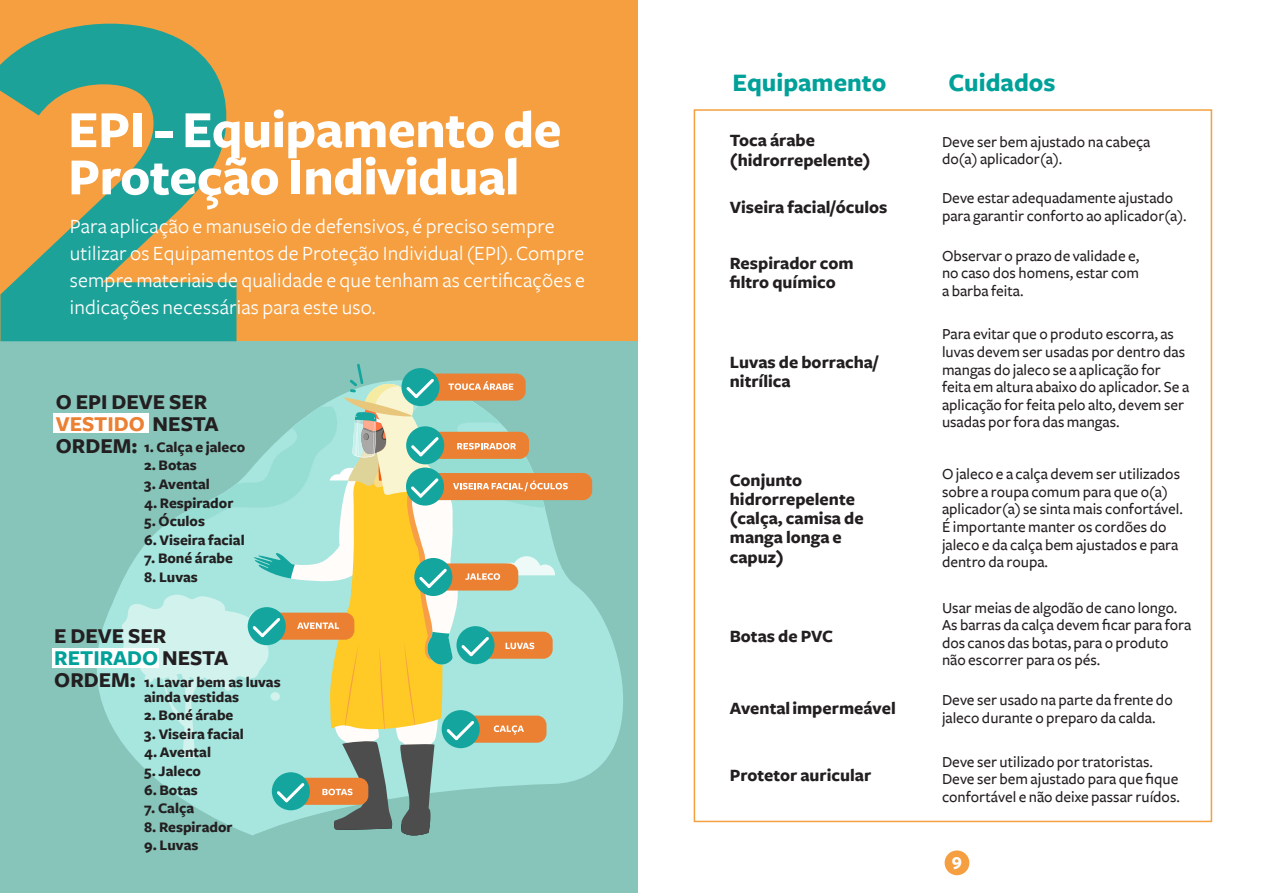
<style>
.page{position:relative;width:1276px;height:893px;background:#fff}
.page>*{position:absolute;margin:0;border:0;box-sizing:border-box;transform-origin:0 0}
.t1{font:700 446.1px "Montserrat Alternates";color:#1da29a}
.t2{font:700 54px/47.2px "Freight Sans";letter-spacing:-.01em;color:#fff}
.t3{font:700 26.1px "Freight Sans";color:#00a199}
.t4{font:700 21.9px/21.9px "Freight Sans";color:#231f20}
.t5{font:21px/27px "Freight Sans";letter-spacing:.01em;color:#fff}
.t6{font:700 18px "Freight Sans";color:#fff}
.t7{font:700 17.85px/19.2px "Freight Sans";color:#231f20}
.t8{font:500 15.9px/17.5px "Freight Sans";color:#231f20}
.t9{font:700 15.15px/14.9px "Freight Sans";color:#231f20}
.s1{color:#eb8033}
.s2{color:#00a199}
</style>
<div class="page">
<div style="left:944px;top:850px;width:25px;height:25px;background:#f59f40;border-radius:50%"></div>
<div style="left:0;top:334px;width:638px;height:559px;background:#87c4ba"></div>
<div style="left:0;top:0;width:638px;height:340px;background:#f59f40"></div>
<svg style="left:97px;top:473px;width:526px;height:309px"></svg>
<div style="left:416px;top:473px;width:176px;height:27px;background:#eb8033;border-radius:9px"></div>
<svg style="left:123px;top:363px;width:445px;height:473px"></svg>
<div style="left:53px;top:413px;width:95px;height:20px;background:#fff"></div>
<div style="left:52px;top:648px;width:107px;height:20px;background:#fff"></div>
<p class="t1" style="left:-14px;top:-139px;width:265px">2</p>
<p class="t2" style="left:68px;top:108px;width:495px">EPI - Equipamento de<br>Proteção Individual</p>
<p class="t5" style="left:70px;top:214px;width:517px">Para aplicação e manuseio de defensivos, é preciso sempre utilizar os Equipamentos de Proteção Individual (EPI). Compre sempre materiais de qualidade e que tenham as certificações e indicações necessárias para este uso.</p>
<p class="t4" style="left:56px;top:392px;width:164px">O EPI DEVE SER<br><span class="s1">VESTIDO</span> NESTA<br>ORDEM:</p>
<p class="t9" style="left:144px;top:440px;width:102px">1. Calça e jaleco</p>
<p class="t9" style="left:144px;top:459px;width:54px">2. Botas</p>
<p class="t9" style="left:144px;top:477px;width:67px">3. Avental</p>
<p class="t9" style="left:144px;top:496px;width:91px">4. Respirador</p>
<p class="t9" style="left:144px;top:514px;width:62px">5. Óculos</p>
<p class="t9" style="left:144px;top:533px;width:102px">6. Viseira facial</p>
<p class="t9" style="left:144px;top:552px;width:90px">7. Boné árabe</p>
<p class="t9" style="left:144px;top:570px;width:55px">8. Luvas</p>
<p class="t4" style="left:54px;top:626px;width:175px">E DEVE SER<br><span class="s2">RETIRADO</span> NESTA<br>ORDEM:</p>
<p class="t9" style="left:144px;top:675px;width:138px">1. Lavar bem as luvas ainda vestidas</p>
<p class="t9" style="left:144px;top:708px;width:91px">2. Boné árabe</p>
<p class="t9" style="left:144px;top:727px;width:101px">3. Viseira facial</p>
<p class="t9" style="left:144px;top:746px;width:68px">4. Avental</p>
<p class="t9" style="left:144px;top:764px;width:58px">5. Jaleco</p>
<p class="t9" style="left:144px;top:783px;width:55px">6. Botas</p>
<p class="t9" style="left:144px;top:801px;width:51px">7. Calça</p>
<p class="t9" style="left:144px;top:820px;width:90px">8. Respirador</p>
<p class="t9" style="left:144px;top:839px;width:56px">9. Luvas</p>
<p class="t3" style="left:732px;top:69px;width:155px">Equipamento</p>
<p class="t3" style="left:948px;top:69px;width:108px">Cuidados</p>
<p class="t7" style="left:730px;top:132px;width:142px">Toca árabe (hidrorrepelente)</p>
<p class="t8" style="left:942px;top:133px;width:210px">Deve ser bem ajustado na cabeça do(a) aplicador(a).</p>
<p class="t7" style="left:730px;top:198px;width:159px">Viseira facial/óculos</p>
<p class="t8" style="left:942px;top:190px;width:246px">Deve estar adequadamente ajustado para garantir conforto ao aplicador(a).</p>
<p class="t7" style="left:730px;top:255px;width:125px">Respirador com filtro químico</p>
<p class="t8" style="left:942px;top:247px;width:199px;text-align:justify">Observar o prazo de validade e, no caso dos homens, estar com a barba feita.</p>
<p class="t7" style="left:730px;top:353px;width:150px">Luvas de borracha/ nitrílica</p>
<p class="t8" style="left:942px;top:326px;width:249px">Para evitar que o produto escorra, as luvas devem ser usadas por dentro das mangas do jaleco se a aplicação for feita em altura abaixo do aplicador. Se a aplicação for feita pelo alto, devem ser usadas por fora das mangas.</p>
<p class="t7" style="left:730px;top:471px;width:135px">Conjunto hidrorrepelente (calça, camisa de manga longa e capuz)</p>
<p class="t8" style="left:942px;top:466px;width:242px">O jaleco e a calça devem ser utilizados sobre a roupa comum para que o(a) aplicador(a) se sinta mais confortável.<br>É importante manter os cordões do jaleco e da calça bem ajustados e para dentro da roupa.</p>
<p class="t7" style="left:730px;top:627px;width:105px">Botas de PVC</p>
<p class="t8" style="left:942px;top:599px;width:251px">Usar meias de algodão de cano longo.<br>As barras da calça devem ficar para fora dos canos das botas, para o produto não escorrer para os pés.</p>
<p class="t7" style="left:730px;top:700px;width:167px">Avental impermeável</p>
<p class="t8" style="left:942px;top:691px;width:232px">Deve ser usado na parte da frente do jaleco durante o preparo da calda.</p>
<p class="t7" style="left:730px;top:766px;width:143px">Protetor auricular</p>
<p class="t8" style="left:942px;top:753px;width:239px">Deve ser utilizado por tratoristas.<br>Deve ser bem ajustado para que fique confortável e não deixe passar ruídos.</p>
<p class="t6" style="left:952px;top:851px;width:12px">9</p>
</div>
